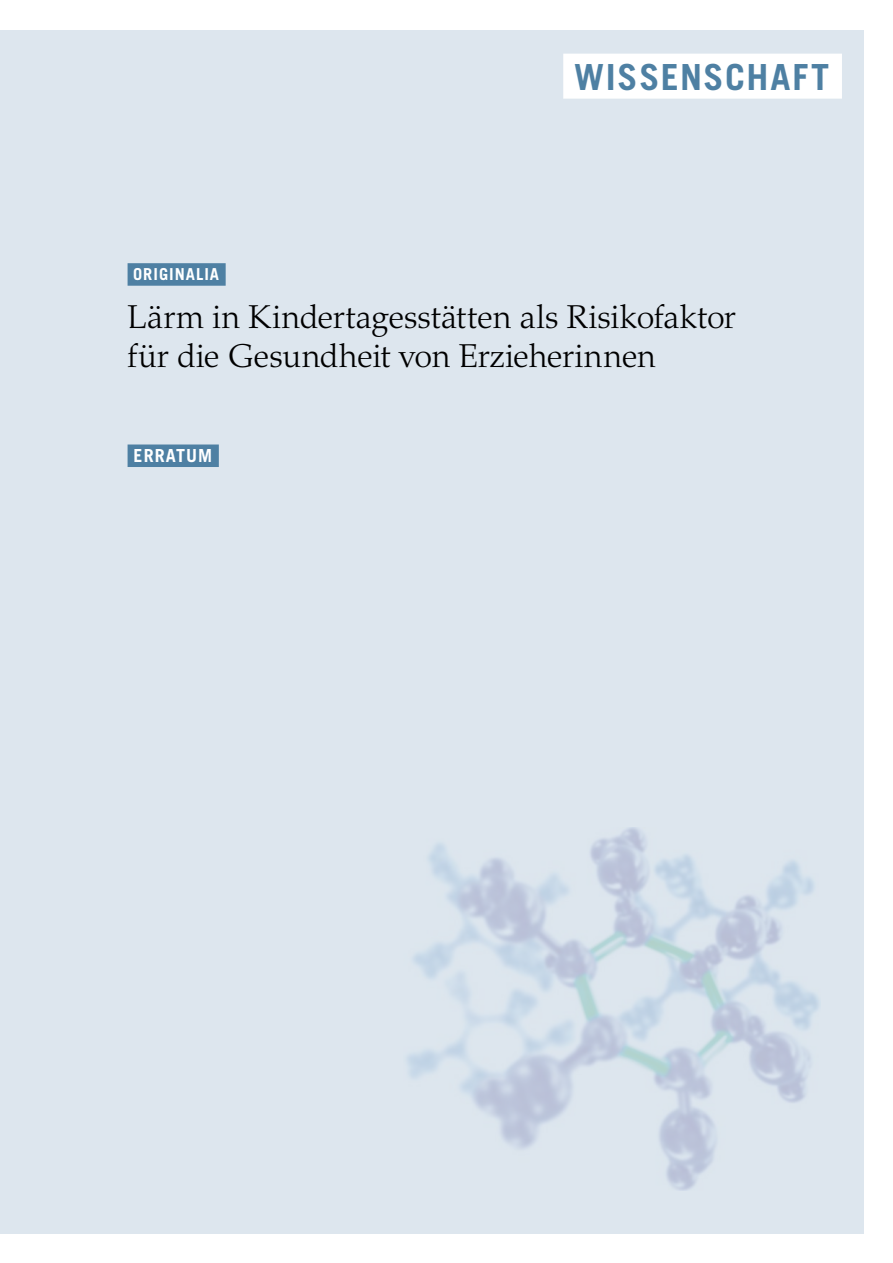
<style>
.page{position:relative;width:893px;height:1263px;background:#fff}
.page>*{position:absolute;margin:0;border:0;box-sizing:border-box;transform-origin:0 0}
.t1{font:700 36px "Trade Gothic LT Std";letter-spacing:.045em;color:#4e80a3}
.t2{font:300 33px/39px "Palatino LT Std";letter-spacing:-.005em;color:#000}
.t3{font:700 18px "Trade Gothic LT Std";letter-spacing:.06em;color:#fff}
.t4{font:700 16.5px "Trade Gothic LT Std";letter-spacing:.06em;color:#fff}
</style>
<div class="page">
<div style="left:0;top:30px;width:863px;height:1203px;background:#dde6ee"></div>
<div style="left:563px;top:54px;width:279px;height:45px;background:#fff"></div>
<div style="left:128px;top:263px;width:98px;height:23px;background:#4e80a3"></div>
<div style="left:128px;top:444px;width:91px;height:23px;background:#4e80a3"></div>
<img style="left:407px;top:828px;width:412px;height:363px">
<p class="t1" style="left:574px;top:55px;width:257px">WISSENSCHAFT</p>
<p class="t4" style="left:133px;top:264px;width:87px">ORIGINALIA</p>
<p class="t2" style="left:128px;top:298px;width:610px">Lärm in Kindertagesstätten als Risikofaktor für die Gesundheit von Erzieherinnen</p>
<p class="t3" style="left:134px;top:444px;width:80px">ERRATUM</p>
</div>
